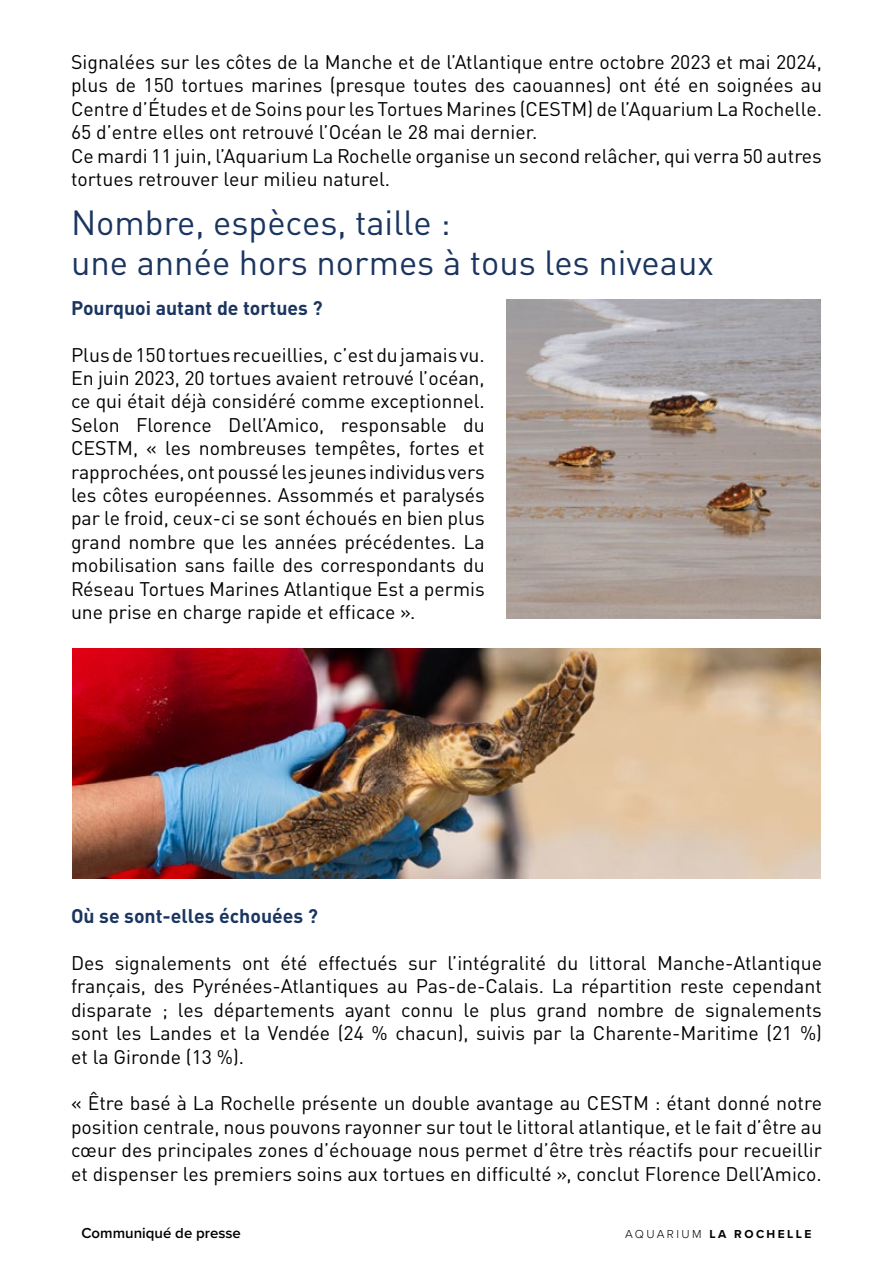
<style>
.page{position:relative;width:893px;height:1263px;background:#fff}
.page>*{position:absolute;margin:0;border:0;box-sizing:border-box;transform-origin:0 0}
.t1{font:34.5px/40.5px "DIN Pro";color:#1a355f}
.t2{font:19.5px/23.4px "DIN Pro";color:#000;text-align:justify}
.t3{font:700 19.5px "DIN Pro";color:#1a355f}
.t4{font:600 15px "Proxima Nova";color:#000}
.t5{font:700 12px "Proxima Nova";letter-spacing:.2em;color:#000}
.s1{font-weight:300}
</style>
<div class="page">
<img style="left:506px;top:300px;width:315px;height:319px">
<img style="left:72px;top:648px;width:749px;height:230px">
<p class="t2" style="left:71px;top:49px;width:752px;text-align:left">Signalées sur les côtes de la Manche et de l’Atlantique entre octobre 2023 et mai 2024, plus de 150 tortues marines (presque toutes des caouannes) ont été en soignées au Centre d’Études et de Soins pour les Tortues Marines (CESTM) de l’Aquarium La Rochelle.<br>65 d’entre elles ont retrouvé l’Océan le 28 mai dernier.<br>Ce mardi 11 juin, l’Aquarium La Rochelle organise un second relâcher, qui verra 50 autres tortues retrouver leur milieu naturel.</p>
<h1 class="t1" style="left:71px;top:200px;width:644px">Nombre, espèces, taille :<br>une année hors normes à tous les niveaux</h1>
<p class="t3" style="left:71px;top:292px;width:253px">Pourquoi autant de tortues ?</p>
<p class="t2" style="left:71px;top:341px;width:415px">Plus de 150 tortues recueillies, c’est du jamais vu.<br>En juin 2023, 20 tortues avaient retrouvé l’océan, ce qui était déjà considéré comme exceptionnel.<br>Selon Florence Dell’Amico, responsable du CESTM, « les nombreuses tempêtes, fortes et rapprochées, ont poussé les jeunes individus vers les côtes européennes. Assommés et paralysés par le froid, ceux-ci se sont échoués en bien plus grand nombre que les années précédentes. La mobilisation sans faille des correspondants du Réseau Tortues Marines Atlantique Est a permis une prise en charge rapide et efficace ».</p>
<p class="t3" style="left:71px;top:901px;width:249px">Où se sont-elles échouées ?</p>
<p class="t2" style="left:71px;top:950px;width:753px">Des signalements ont été effectués sur l’intégralité du littoral Manche-Atlantique français, des Pyrénées-Atlantiques au Pas-de-Calais. La répartition reste cependant disparate ; les départements ayant connu le plus grand nombre de signalements sont les Landes et la Vendée (24 % chacun), suivis par la Charente-Maritime (21 %) et la Gironde (13 %).</p>
<p class="t2" style="left:71px;top:1090px;width:752px">« Être basé à La Rochelle présente un double avantage au CESTM : étant donné notre position centrale, nous pouvons rayonner sur tout le littoral atlantique, et le fait d’être au cœur des principales zones d’échouage nous permet d’être très réactifs pour recueillir et dispenser les premiers soins aux tortues en difficulté », conclut Florence Dell’Amico.</p>
<p class="t4" style="left:81px;top:1221px;width:161px">Communiqué de presse</p>
<p class="t5" style="left:625px;top:1224px;width:188px"><span class="s1">AQUARIUM</span> LA ROCHELLE</p>
</div>
